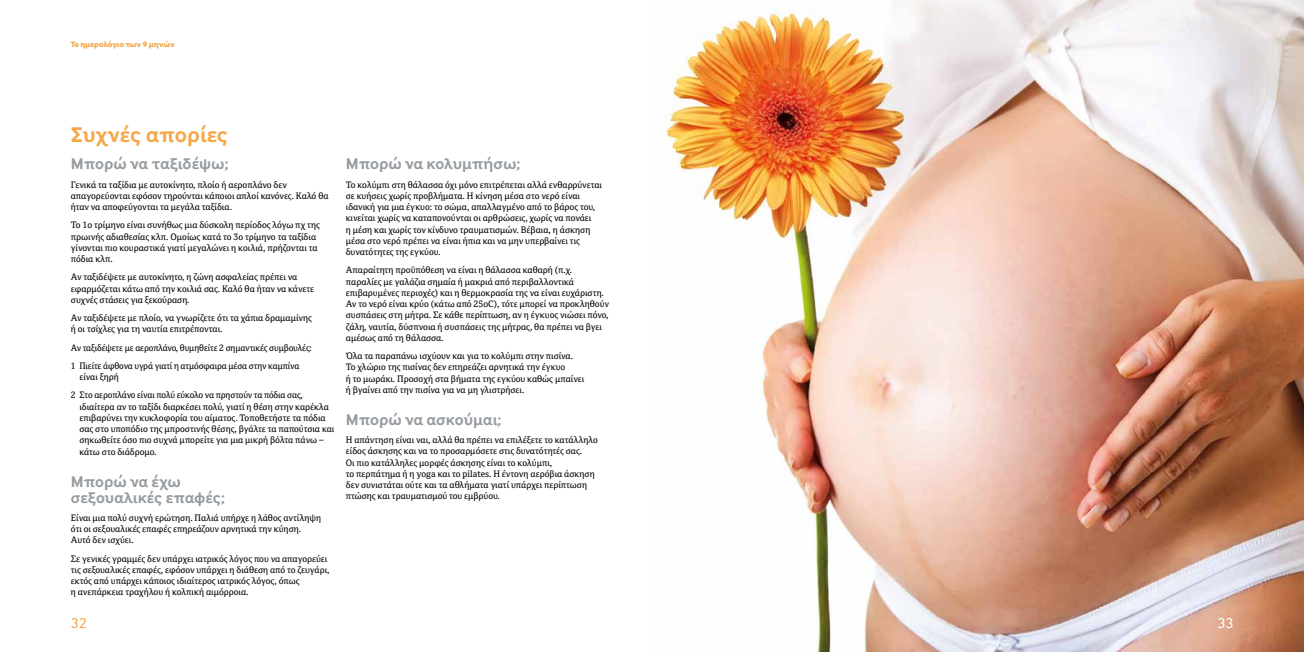
<style>
.page{position:relative;width:1304px;height:652px;background:#fff}
.page>*{position:absolute;margin:0;border:0;box-sizing:border-box;transform-origin:0 0}
.t1{font:700 22px "Inter Face Greek";color:#f5a748}
.t2{font:700 16px/16px "Inter Face Greek";color:#969b9f}
.t3{font:15px "Inter Face Greek";color:#f5a748}
.t4{font:15px "Inter Face Greek";color:#fff}
.t5{font:9px/11.2px "Cordale Grk";color:#000}
.t6{font:8px "Inter Face Greek X Bold";letter-spacing:-.005em;color:#f5a748}
</style>
<div class="page">
<img style="left:662px;top:0;width:642px;height:652px">
<p class="t6" style="left:71px;top:39px;width:105px">Το ημερολόγιο των 9 μηνών</p>
<h1 class="t1" style="left:71px;top:122px;width:159px">Συχνές απορίες</h1>
<h2 class="t2" style="left:71px;top:156px;width:159px">Μπορώ να ταξιδέψω;</h2>
<p class="t5" style="left:71px;top:179px;width:259px">Γενικά τα ταξίδια με αυτοκίνητο, πλοίο ή αεροπλάνο δεν απαγορεύονται εφόσον τηρούνται κάποιοι απλοί κανόνες. Καλό θα ήταν να αποφεύγονται τα μεγάλα ταξίδια.</p>
<p class="t5" style="left:71px;top:220px;width:251px">Το 1ο τρίμηνο είναι συνήθως μια δύσκολη περίοδος λόγω πχ της πρωινής αδιαθεσίας κλπ. Ομοίως κατά το 3ο τρίμηνο τα ταξίδια γίνονται πιο κουραστικά γιατί μεγαλώνει η κοιλιά, πρήζονται τα πόδια κλπ.</p>
<p class="t5" style="left:71px;top:272px;width:245px">Αν ταξιδέψετε με αυτοκίνητο, η ζώνη ασφαλείας πρέπει να εφαρμόζεται κάτω από την κοιλιά σας. Καλό θα ήταν να κάνετε συχνές στάσεις για ξεκούραση.</p>
<p class="t5" style="left:71px;top:312px;width:243px">Αν ταξιδέψετε με πλοίο, να γνωρίζετε ότι τα χάπια δραμαμίνης ή οι τσίχλες για τη ναυτία επιτρέπονται.</p>
<p class="t5" style="left:71px;top:338px;width:243px;line-height:18.3px">Αν ταξιδέψετε με αεροπλάνο, θυμηθείτε 2 σημαντικές συμβουλές:<br>1 Πιείτε άφθονα υγρά γιατί η ατμόσφαιρα μέσα στην καμπίνα</p>
<p class="t5" style="left:71px;top:368px;width:234px;line-height:18.2px;text-indent:9px">είναι ξηρή<br>2 Στο αεροπλάνο είναι πολύ εύκολο να πρηστούν τα πόδια σας,</p>
<p class="t5" style="left:79px;top:401px;width:257px">ιδιαίτερα αν το ταξίδι διαρκέσει πολύ, γιατί η θέση στην καρέκλα επιβαρύνει την κυκλοφορία του αίματος. Τοποθετήστε τα πόδια σας στο υποπόδιο της μπροστινής θέσης, βγάλτε τα παπούτσια και σηκωθείτε όσο πιο συχνά μπορείτε για μια μικρή βόλτα πάνω – κάτω στο διάδρομο.</p>
<h2 class="t2" style="left:71px;top:473px;width:156px">Μπορώ να έχω σεξουαλικές επαφές;</h2>
<p class="t5" style="left:71px;top:512px;width:252px">Είναι μια πολύ συχνή ερώτηση. Παλιά υπήρχε η λάθος αντίληψη ότι οι σεξουαλικές επαφές επηρεάζουν αρνητικά την κύηση.<br>Αυτό δεν ισχύει.</p>
<p class="t5" style="left:71px;top:553px;width:260px">Σε γενικές γραμμές δεν υπάρχει ιατρικός λόγος που να απαγορεύει τις σεξουαλικές επαφές, εφόσον υπάρχει η διάθεση από το ζευγάρι, εκτός από υπάρχει κάποιος ιδιαίτερος ιατρικός λόγος, όπως<br>η ανεπάρκεια τραχήλου ή κολπική αιμόρροια.</p>
<h2 class="t2" style="left:346px;top:156px;width:176px">Μπορώ να κολυμπήσω;</h2>
<p class="t5" style="left:346px;top:179px;width:258px">Το κολύμπι στη θάλασσα όχι μόνο επιτρέπεται αλλά ενθαρρύνεται σε κυήσεις χωρίς προβλήματα. Η κίνηση μέσα στο νερό είναι ιδανική για μια έγκυο: το σώμα, απαλλαγμένο από το βάρος του, κινείται χωρίς να καταπονούνται οι αρθρώσεις, χωρίς να πονάει<br>η μέση και χωρίς τον κίνδυνο τραυματισμών. Βέβαια, η άσκηση μέσα στο νερό πρέπει να είναι ήπια και να μην υπερβαίνει τις δυνατότητες της εγκύου.</p>
<p class="t5" style="left:346px;top:265px;width:264px">Απαραίτητη προϋπόθεση να είναι η θάλασσα καθαρή (π.χ. παραλίες με γαλάζια σημαία ή μακριά από περιβαλλοντικά επιβαρυμένες περιοχές) και η θερμοκρασία της να είναι ευχάριστη.<br>Αν το νερό είναι κρύο (κάτω από 25oC), τότε μπορεί να προκληθούν συσπάσεις στη μήτρα. Σε κάθε περίπτωση, αν η έγκυος νιώσει πόνο, ζάλη, ναυτία, δύσπνοια ή συσπάσεις της μήτρας, θα πρέπει να βγει αμέσως από τη θάλασσα.</p>
<p class="t5" style="left:346px;top:350px;width:240px">Όλα τα παραπάνω ισχύουν και για το κολύμπι στην πισίνα.<br>Το χλώριο της πισίνας δεν επηρεάζει αρνητικά την έγκυο<br>ή το μωράκι. Προσοχή στα βήματα της εγκύου καθώς μπαίνει ή βγαίνει από την πισίνα για να μη γλιστρήσει.</p>
<h2 class="t2" style="left:346px;top:412px;width:157px">Μπορώ να ασκούμαι;</h2>
<p class="t5" style="left:346px;top:434px;width:254px">Η απάντηση είναι ναι, αλλά θα πρέπει να επιλέξετε το κατάλληλο είδος άσκησης και να το προσαρμόσετε στις δυνατότητές σας.<br>Οι πιο κατάλληλες μορφές άσκησης είναι το κολύμπι,<br>το περπάτημα ή η yoga και το pilates. Η έντονη αερόβια άσκηση δεν συνιστάται ούτε και τα αθλήματα γιατί υπάρχει περίπτωση πτώσης και τραυματισμού του εμβρύου.</p>
<h3 class="t3" style="left:71px;top:614px;width:18px">32</h3>
<h3 class="t4" style="left:1217px;top:614px;width:18px">33</h3>
</div>
